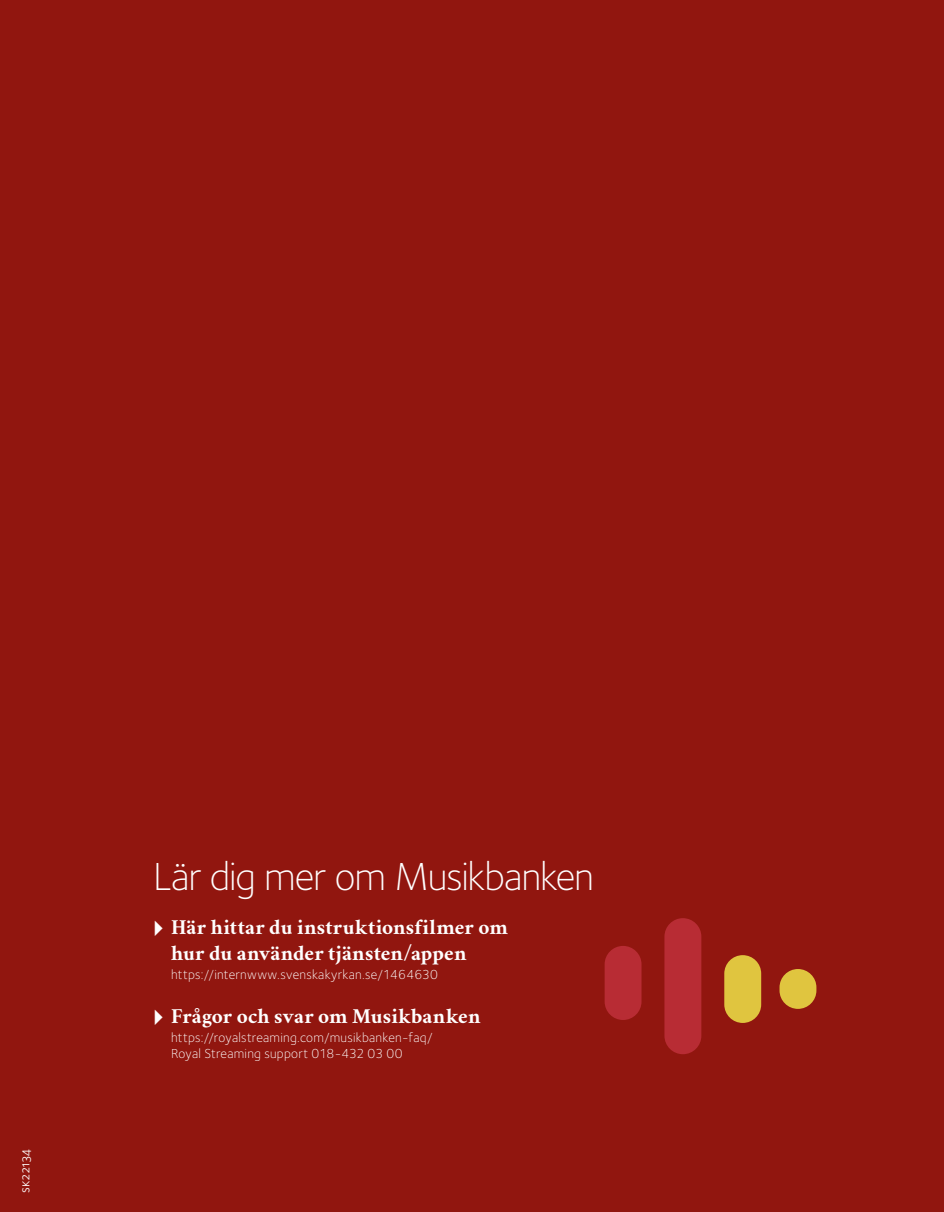
<style>
.page{position:relative;width:944px;height:1212px;background:#91160f}
.page>*{position:absolute;margin:0;border:0;box-sizing:border-box;transform-origin:0 0}
.Rubriknivå_3{font:300 40.5px "Foundry Sterling OT3";letter-spacing:-.03em;color:#fff}
.Länk_text{font:700 21.38px/25.7px "Crimson Svk 2.0";letter-spacing:.01em;color:#fff}
.Länk-URL{font:300 13.5px/16.2px "Foundry Sterling OT3";letter-spacing:.02em;color:#fff}
.Bröd{font:13.5px "Foundry Sterling OT3";letter-spacing:.045em;color:#fff}
</style>
<div class="page">
<div style="left:724px;top:955px;width:37px;height:68px;background:#e0c53f;border-radius:18px"></div>
<div style="left:664px;top:918px;width:37px;height:136px;background:#b82c34;border-radius:18px"></div>
<div style="left:605px;top:946px;width:36px;height:74px;background:#b82c34;border-radius:18px"></div>
<div style="left:779px;top:969px;width:37px;height:40px;background:#e0c53f;border-radius:18px"></div>
<p class="Bröd" style="left:15px;top:1193px;width:45px;rotate:-90deg">sk22134</p>
<h1 class="Rubriknivå_3" style="left:153px;top:847px;width:443px">Lär dig mer om Musikbanken</h1>
<p class="Länk_text" style="left:171px;top:914px;width:338px">Här hittar du instruktionsfilmer om hur du använder tjänsten/appen</p>
<p class="Länk-URL" style="left:171px;top:965px;width:269px">https://internwww.svenskakyrkan.se/1464630</p>
<p class="Länk_text" style="left:171px;top:1003px;width:311px">Frågor och svar om Musikbanken</p>
<p class="Länk-URL" style="left:171px;top:1028px;width:263px">https://royalstreaming.com/musikbanken-faq/<br>Royal Streaming support 018-432 03 00</p>
</div>
